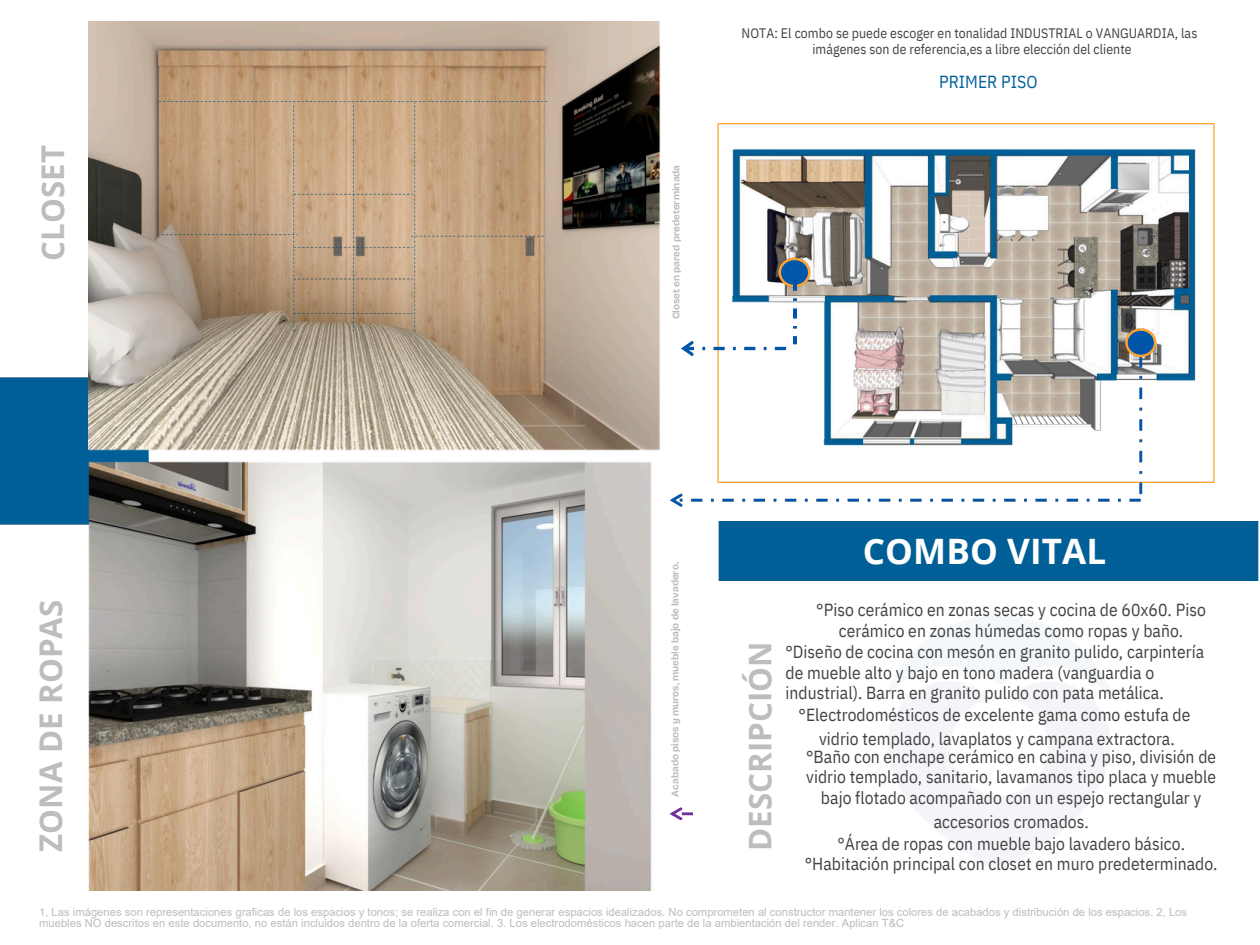
<style>
.page{position:relative;width:1260px;height:945px;background:#fff}
.page>*{position:absolute;margin:0;border:0;box-sizing:border-box;transform-origin:0 0}
.t1{font:700 35px "Open Sans";letter-spacing:.005em;color:#fff}
.t2{font:700 31.25px "Open Sans";letter-spacing:.005em;color:#bdbdbd}
.t3{font:17.5px/20.6px "IBM Plex Sans Cond";letter-spacing:.005em;color:#434343;text-align:center}
.t4{font:17.5px "IBM Plex Sans Cond";letter-spacing:.005em;color:#006098}
.t5{font:13.75px "IBM Plex Sans Cond";letter-spacing:.005em;color:#434343}
.t6{font:11.25px/11.2px "Arial";color:#bdbdbd}
.t7{font:700 10px "Bricolage Grotesque 18 pt";color:#bdbdbd}
</style>
<div class="page">
<div style="left:0;top:377px;width:88px;height:148px;background:#005f96"></div>
<img style="left:718px;top:123px;width:497px;height:359px">
<div style="left:718px;top:521px;width:540px;height:59px;background:#005f96"></div>
<svg style="left:670px;top:807px;width:23px;height:13px"></svg>
<img style="left:773px;top:252px;width:43px;height:41px">
<img style="left:669px;top:323px;width:494px;height:184px">
<img style="left:88px;top:22px;width:573px;height:868px">
<img style="left:152px;top:95px;width:402px;height:242px">
<img style="left:793px;top:276px;width:3px;height:73px">
<h5 class="t5" style="left:742px;top:24px;width:457px">NOTA: El combo se puede escoger en tonalidad INDUSTRIAL o VANGUARDIA, las</h5>
<h5 class="t5" style="left:812px;top:40px;width:321px">imágenes son de referencia,es a libre elección del cliente</h5>
<h2 class="t2" style="left:31px;top:261px;width:117px;rotate:-90deg">CLOSET</h2>
<h2 class="t2" style="left:29px;top:852px;width:253px;rotate:-90deg">ZONA DE ROPAS</h2>
<p class="t7" style="left:670px;top:319px;width:156px;rotate:-90deg">Closet en pared predeterminada</p>
<h3 class="t4" style="left:939px;top:71px;width:100px">PRIMER PISO</h3>
<p class="t7" style="left:669px;top:797px;width:236px;rotate:-90deg">Acabado pisos y muros, mueble bajo de lavadero.</p>
<h1 class="t1" style="left:863px;top:526px;width:245px">COMBO VITAL</h1>
<h2 class="t2" style="left:738px;top:851px;width:211px;rotate:-90deg">DESCRIPCIÓN</h2>
<h4 class="t3" style="left:816px;top:599px;width:391px">°Piso cerámico en zonas secas y cocina de 60x60. Piso cerámico en zonas húmedas como ropas y baño.</h4>
<h4 class="t3" style="left:786px;top:641px;width:420px;text-align:left">°Diseño de cocina con mesón en granito pulido, carpintería de mueble alto y bajo en tono madera (vanguardia o industrial). Barra en granito pulido con pata metálica.</h4>
<h4 class="t3" style="left:799px;top:704px;width:393px">°Electrodomésticos de excelente gama como estufa de</h4>
<h4 class="t3" style="left:819px;top:728px;width:357px">vidrio templado, lavaplatos y campana extractora.</h4>
<h4 class="t3" style="left:806px;top:747px;width:412px;line-height:20.1px">°Baño con enchape cerámico en cabina y piso, división de vidrio templado, sanitario, lavamanos tipo placa y mueble bajo flotado acompañado con un espejo rectangular y</h4>
<h4 class="t3" style="left:838px;top:811px;width:349px;line-height:21.5px">accesorios cromados.<br>°Área de ropas con mueble bajo lavadero básico.</h4>
<h4 class="t3" style="left:805px;top:853px;width:414px">°Habitación principal con closet en muro predeterminado.</h4>
<h6 class="t6" style="left:39px;top:906px;width:1150px">1, Las imágenes son representaciones graficas de los espacios y tonos; se realiza con el fin de generar espacios idealizados. No comprometen al constructor mantener los colores de acabados y distribución de los espacios. 2, Los muebles NO descritos en este documento, no están incluidos dentro de la oferta comercial. 3. Los electrodomésticos hacen parte de la ambientación del render. Aplican T&amp;C</h6>
</div>
